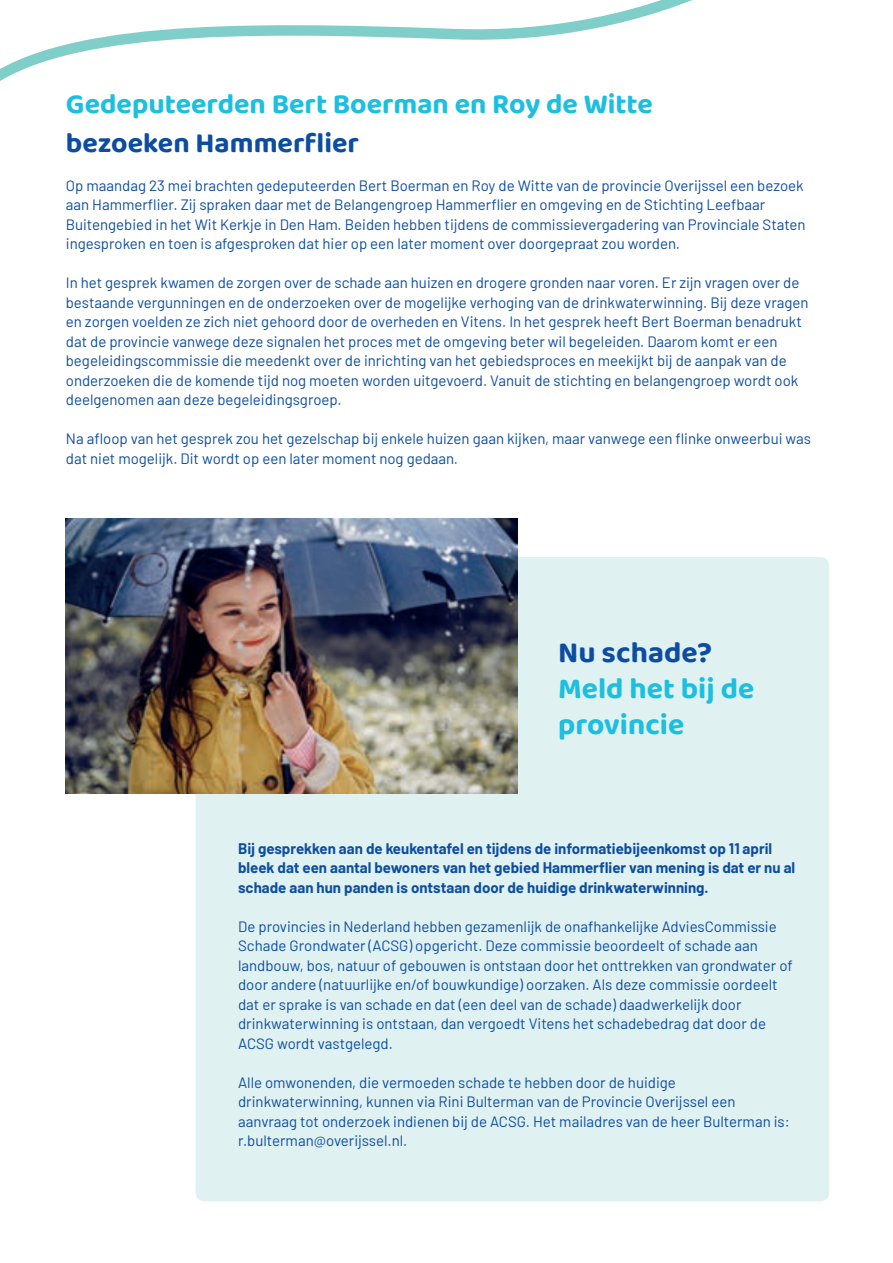
<style>
.page{position:relative;width:893px;height:1263px;background:#fff}
.page>*{position:absolute;margin:0;border:0;box-sizing:border-box;transform-origin:0 0}
.t1{font:30px/36px "Baloo 2";color:#1cbfdf}
.t2{font:30px "Baloo 2";color:#0d4da1}
.t3{font:28.5px "Baloo 2";color:#1cbfdf}
.t4{font:28.5px "Baloo 2";color:#0d4da1}
.t5{font:15px/19.5px "Barlow";color:#0d4da1}
.t6{font:700 15px/19.5px "Barlow";color:#0d4da1}
</style>
<div class="page">
<div style="left:196px;top:557px;width:633px;height:644px;background:#e0f1f2;border-radius:9px"></div>
<img style="left:66px;top:519px;width:452px;height:274px">
<svg style="left:0;top:0;width:692px;height:81px"></svg>
<h2 class="t3" style="left:66px;top:83px;width:588px">Gedeputeerden Bert Boerman en Roy de Witte</h2>
<h2 class="t4" style="left:66px;top:122px;width:295px">bezoeken Hammerflier</h2>
<p class="t5" style="left:66px;top:174px;width:741px">Op maandag 23 mei brachten gedeputeerden Bert Boerman en Roy de Witte van de provincie Overijssel een bezoek aan Hammerflier. Zij spraken daar met de Belangengroep Hammerflier en omgeving en de Stichting Leefbaar Buitengebied in het Wit Kerkje in Den Ham. Beiden hebben tijdens de commissievergadering van Provinciale Staten ingesproken en toen is afgesproken dat hier op een later moment over doorgepraat zou worden.</p>
<p class="t5" style="left:66px;top:272px;width:744px">In het gesprek kwamen de zorgen over de schade aan huizen en drogere gronden naar voren. Er zijn vragen over de bestaande vergunningen en de onderzoeken over de mogelijke verhoging van de drinkwaterwinning. Bij deze vragen en zorgen voelden ze zich niet gehoord door de overheden en Vitens. In het gesprek heeft Bert Boerman benadrukt dat de provincie vanwege deze signalen het proces met de omgeving beter wil begeleiden. Daarom komt er een begeleidingscommissie die meedenkt over de inrichting van het gebiedsproces en meekijkt bij de aanpak van de onderzoeken die de komende tijd nog moeten worden uitgevoerd. Vanuit de stichting en belangengroep wordt ook deelgenomen aan deze begeleidingsgroep.</p>
<p class="t5" style="left:66px;top:428px;width:747px">Na afloop van het gesprek zou het gezelschap bij enkele huizen gaan kijken, maar vanwege een flinke onweerbui was dat niet mogelijk. Dit wordt op een later moment nog gedaan.</p>
<h1 class="t2" style="left:558px;top:631px;width:156px">Nu schade?</h1>
<h1 class="t1" style="left:558px;top:672px;width:198px">Meld het bij de provincie</h1>
<p class="t6" style="left:238px;top:837px;width:559px">Bij gesprekken aan de keukentafel en tijdens de informatiebijeenkomst op 11 april bleek dat een aantal bewoners van het gebied Hammerflier van mening is dat er nu al schade aan hun panden is ontstaan door de huidige drinkwaterwinning.</p>
<p class="t5" style="left:238px;top:915px;width:556px">De provincies in Nederland hebben gezamenlijk de onafhankelijke AdviesCommissie Schade Grondwater (ACSG) opgericht. Deze commissie beoordeelt of schade aan landbouw, bos, natuur of gebouwen is ontstaan door het onttrekken van grondwater of door andere (natuurlijke en/of bouwkundige) oorzaken. Als deze commissie oordeelt dat er sprake is van schade en dat (een deel van de schade) daadwerkelijk door drinkwaterwinning is ontstaan, dan vergoedt Vitens het schadebedrag dat door de ACSG wordt vastgelegd.</p>
<p class="t5" style="left:238px;top:1071px;width:553px">Alle omwonenden, die vermoeden schade te hebben door de huidige drinkwaterwinning, kunnen via Rini Bulterman van de Provincie Overijssel een aanvraag tot onderzoek indienen bij de ACSG. Het mailadres van de heer Bulterman is: r.bulterman@overijssel.nl.</p>
</div>
